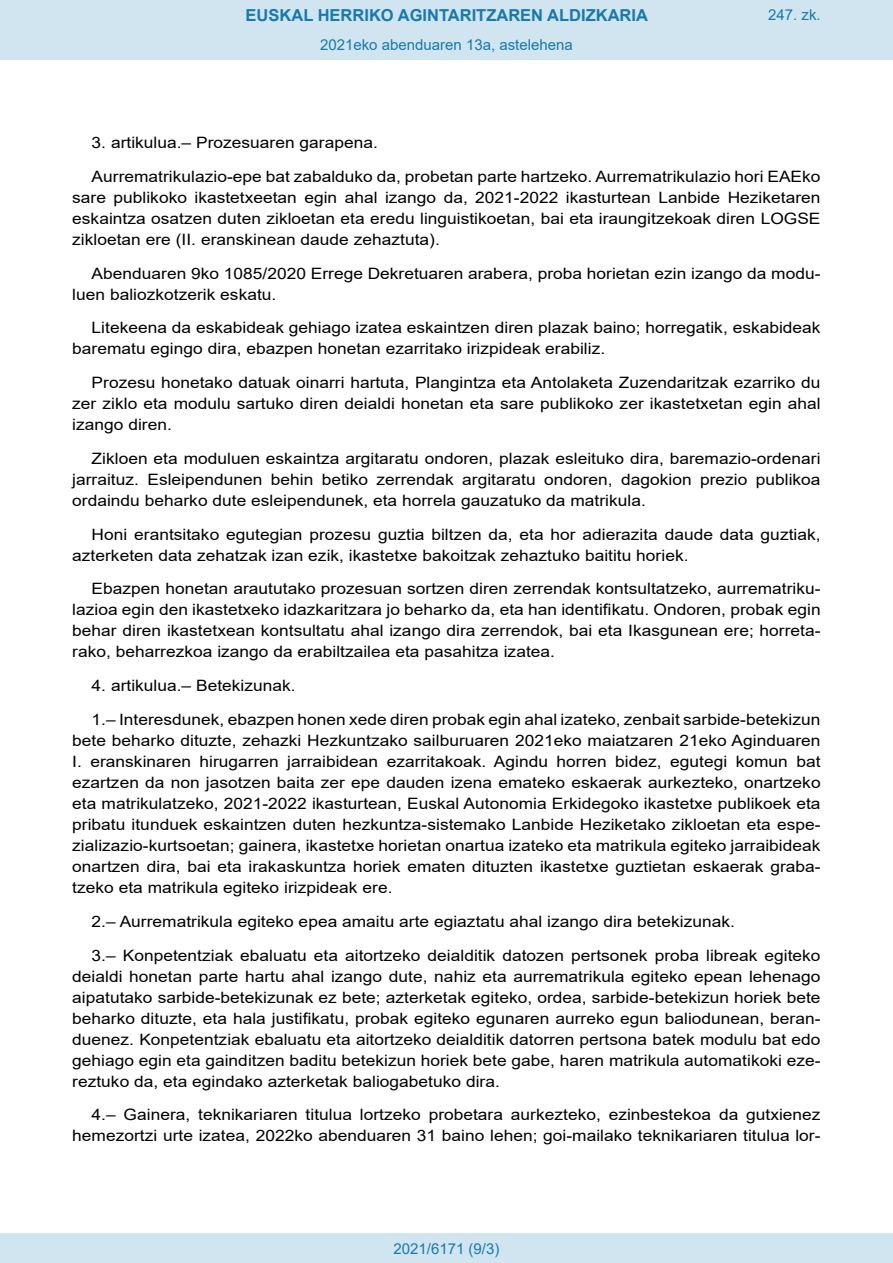
<style>
.page{position:relative;width:893px;height:1263px;background:#fff}
.page>*{position:absolute;margin:0;border:0;box-sizing:border-box;transform-origin:0 0}
.t1{font:700 16.5px "Arial";color:#1879ad}
.BOPVDetalle{font:15.6px/21px "Arial";color:#000;text-align:justify;scale:1.11 1}
.Paginacion_Centro{font:15px "Arial";color:#1879ad}
</style>
<div class="page">
<div style="left:0;top:0;width:893px;height:60px;background:#d0e5f0"></div>
<div style="left:0;top:1233px;width:893px;height:30px;background:#d0e5f0"></div>
<p class="t1" style="left:246px;top:3px;width:404px">EUSKAL HERRIKO AGINTARITZAREN ALDIZKARIA</p>
<p class="Paginacion_Centro" style="left:320px;top:35px;width:254px">2021eko abenduaren 13a, astelehena</p>
<p class="Paginacion_Centro" style="left:768px;top:5px;width:54px">247. zk.</p>
<p class="BOPVDetalle" style="left:92px;top:132px;width:259px">3. artikulua.– Prozesuaren garapena.</p>
<p class="BOPVDetalle" style="left:72px;top:166px;width:676px;text-indent:19px">Aurrematrikulazio-epe bat zabalduko da, probetan parte hartzeko. Aurrematrikulazio hori EAEko sare publikoko ikastetxeetan egin ahal izango da, 2021-2022 ikasturtean Lanbide Heziketaren eskaintza osatzen duten zikloetan eta eredu linguistikoetan, bai eta iraungitzekoak diren LOGSE zikloetan ere (II. eranskinean daude zehaztuta).</p>
<p class="BOPVDetalle" style="left:72px;top:263px;width:676px;text-indent:19px">Abenduaren 9ko 1085/2020 Errege Dekretuaren arabera, proba horietan ezin izango da modu&shy;luen baliozkotzerik eskatu.</p>
<p class="BOPVDetalle" style="left:72px;top:317px;width:676px;text-indent:19px">Litekeena da eskabideak gehiago izatea eskaintzen diren plazak baino; horregatik, eskabideak barematu egingo dira, ebazpen honetan ezarritako irizpideak erabiliz.</p>
<p class="BOPVDetalle" style="left:72px;top:372px;width:676px;text-indent:19px">Prozesu honetako datuak oinarri hartuta, Plangintza eta Antolaketa Zuzendaritzak ezarriko du zer ziklo eta modulu sartuko diren deialdi honetan eta sare publikoko zer ikastetxetan egin ahal izango diren.</p>
<p class="BOPVDetalle" style="left:72px;top:448px;width:676px;text-indent:19px">Zikloen eta moduluen eskaintza argitaratu ondoren, plazak esleituko dira, baremazio-ordenari jarraituz. Esleipendunen behin betiko zerrendak argitaratu ondoren, dagokion prezio publikoa ordaindu beharko dute esleipendunek, eta horrela gauzatuko da matrikula.</p>
<p class="BOPVDetalle" style="left:72px;top:524px;width:676px;text-indent:19px">Honi erantsitako egutegian prozesu guztia biltzen da, eta hor adierazita daude data guztiak, azterketen data zehatzak izan ezik, ikastetxe bakoitzak zehaztuko baititu horiek.</p>
<p class="BOPVDetalle" style="left:72px;top:578px;width:676px;text-indent:19px">Ebazpen honetan araututako prozesuan sortzen diren zerrendak kontsultatzeko, aurrematriku&shy;lazioa egin den ikastetxeko idazkaritzara jo beharko da, eta han identifikatu. Ondoren, probak egin behar diren ikastetxean kontsultatu ahal izango dira zerrendok, bai eta Ikasgunean ere; horreta&shy;rako, beharrezkoa izango da erabiltzailea eta pasahitza izatea.</p>
<p class="BOPVDetalle" style="left:92px;top:675px;width:185px">4. artikulua.– Betekizunak.</p>
<p class="BOPVDetalle" style="left:72px;top:709px;width:676px;text-indent:19px">1.– Interesdunek, ebazpen honen xede diren probak egin ahal izateko, zenbait sarbide-betekizun bete beharko dituzte, zehazki Hezkuntzako sailburuaren 2021eko maiatzaren 21eko Aginduaren I. eranskinaren hirugarren jarraibidean ezarritakoak. Agindu horren bidez, egutegi komun bat ezartzen da non jasotzen baita zer epe dauden izena emateko eskaerak aurkezteko, onartzeko eta matrikulatzeko, 2021-2022 ikasturtean, Euskal Autonomia Erkidegoko ikastetxe publikoek eta pribatu itunduek eskaintzen duten hezkuntza-sistemako Lanbide Heziketako zikloetan eta espe&shy;zializazio-kurtsoetan; gainera, ikastetxe horietan onartua izateko eta matrikula egiteko jarraibideak onartzen dira, bai eta irakaskuntza horiek ematen dituzten ikastetxe guztietan eskaerak graba&shy;tzeko eta matrikula egiteko irizpideak ere.</p>
<p class="BOPVDetalle" style="left:92px;top:911px;width:581px">2.– Aurrematrikula egiteko epea amaitu arte egiaztatu ahal izango dira betekizunak.</p>
<p class="BOPVDetalle" style="left:72px;top:944px;width:676px;text-indent:19px">3.– Konpetentziak ebaluatu eta aitortzeko deialditik datozen pertsonek proba libreak egiteko deialdi honetan parte hartu ahal izango dute, nahiz eta aurrematrikula egiteko epean lehenago aipatutako sarbide-betekizunak ez bete; azterketak egiteko, ordea, sarbide-betekizun horiek bete beharko dituzte, eta hala justifikatu, probak egiteko egunaren aurreko egun baliodunean, beran&shy;duenez. Konpetentziak ebaluatu eta aitortzeko deialditik datorren pertsona batek modulu bat edo gehiago egin eta gainditzen baditu betekizun horiek bete gabe, haren matrikula automatikoki eze&shy;reztuko da, eta egindako azterketak baliogabetuko dira.</p>
<p class="BOPVDetalle" style="left:72px;top:1104px;width:676px;text-align:right">4.– Gainera, teknikariaren titulua lortzeko probetara aurkezteko, ezinbestekoa da gutxienez hemezortzi urte izatea, 2022ko abenduaren 31 baino lehen; goi-mailako teknikariaren titulua lor-</p>
<p class="Paginacion_Centro" style="left:393px;top:1238px;width:107px">2021/6171 (9/3)</p>
</div>
